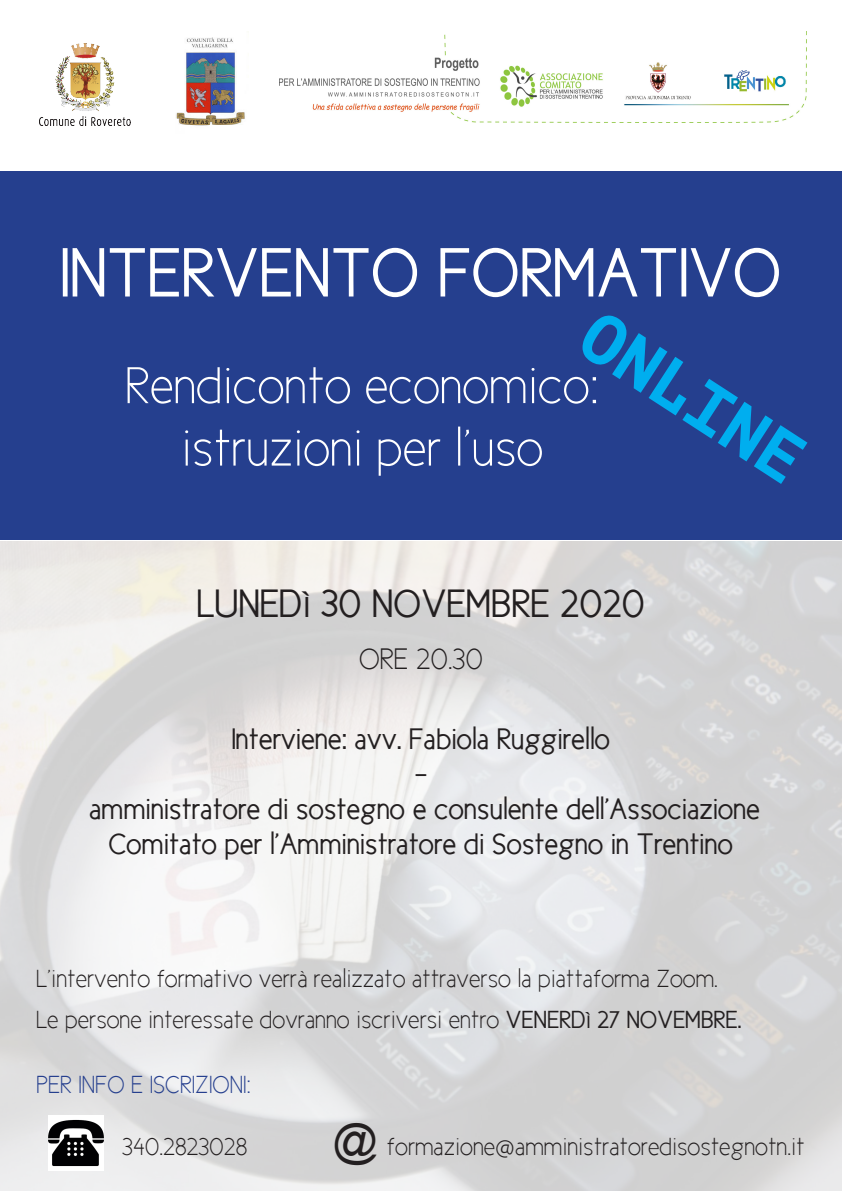
<style>
.page{position:relative;width:842px;height:1191px;background:#fff}
.page>*{position:absolute;margin:0;border:0;box-sizing:border-box;transform-origin:0 0}
.t1{font:70px "New Cicle Gordita";color:#fff}
.t2{font:700 70px "PT Mono";color:#00aeef}
.t3{font:52px "New Cicle Fina";color:#fff}
.t4{font:45px "Arial";color:#231f20}
.t5{font:40px "New Cicle Gordita";color:#231f20}
.t6{font:30px "New Cicle Gordita";color:#231f20}
.t7{font:30px "New Cicle Fina";color:#231f20}
.t8{font:25px "New Cicle Fina";color:#231f20}
.t9{font:25px "New Cicle Fina";color:#253f8e}
.s1{font-family:"New Cicle Gordita"}
</style>
<div class="page">
<img style="left:0;top:542px;width:842px;height:649px">
<img style="left:39px;top:43px;width:91px;height:82px">
<img style="left:176px;top:37px;width:69px;height:89px">
<img style="left:279px;top:34px;width:527px;height:88px">
<div style="left:0;top:171px;width:842px;height:369px;background:#253f8e"></div>
<img style="left:49px;top:1115px;width:55px;height:55px">
<p class="t1" style="left:60px;top:236px;width:723px">INTERVENTO FORMATIVO</p>
<p class="t2" style="left:610px;top:294px;width:253px;rotate:33deg">ONLINE</p>
<p class="t3" style="left:125px;top:358px;width:475px">Rendiconto economico:</p>
<p class="t3" style="left:181px;top:420px;width:363px">istruzioni per l’uso</p>
<p class="t5" style="left:197px;top:582px;width:450px">LUNEDì 30 NOVEMBRE 2020</p>
<p class="t7" style="left:359px;top:643px;width:125px">ORE 20.30</p>
<p class="t6" style="left:232px;top:723px;width:380px">Interviene: avv. Fabiola Ruggirello</p>
<p class="t6" style="left:415px;top:758px;width:14px">-</p>
<p class="t6" style="left:89px;top:793px;width:672px">amministratore di sostegno e consulente dell’Associazione</p>
<p class="t6" style="left:109px;top:828px;width:626px">Comitato per l’Amministratore di Sostegno in Trentino</p>
<p class="t8" style="left:36px;top:965px;width:683px">L’intervento formativo verrà realizzato attraverso la piattaforma Zoom.</p>
<p class="t8" style="left:36px;top:1006px;width:707px">Le persone interessate dovranno iscriversi entro <span class="s1">VENERDì 27 NOVEMBRE.</span></p>
<p class="t9" style="left:36px;top:1071px;width:217px">PER INFO E ISCRIZIONI:</p>
<p class="t8" style="left:122px;top:1133px;width:126px">340.2823028</p>
<p class="t4" style="left:332px;top:1110px;width:47px">@</p>
<p class="t8" style="left:387px;top:1133px;width:419px">formazione@amministratoredisostegnotn.it</p>
</div>
